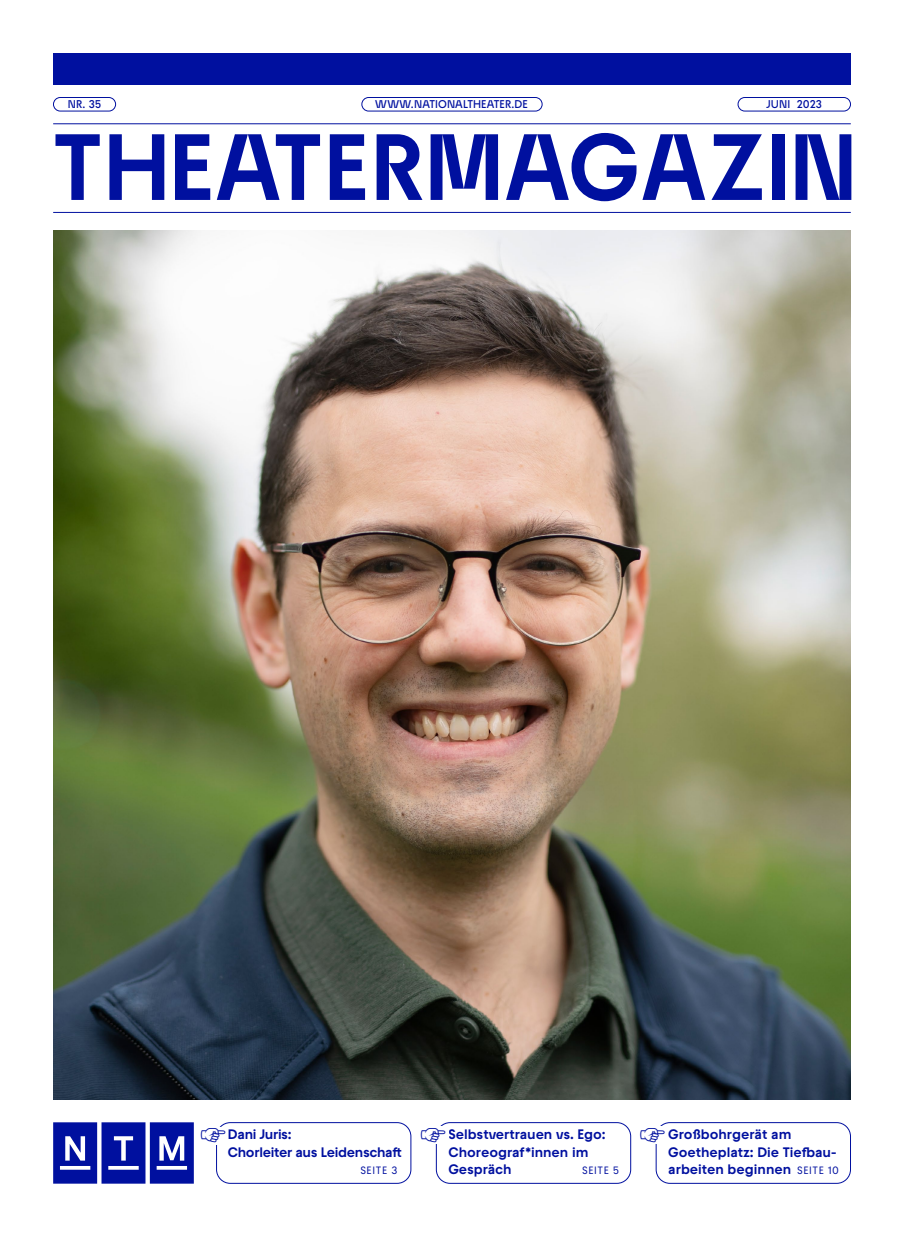
<style>
.page{position:relative;width:904px;height:1241px;background:#fff}
.page>*{position:absolute;margin:0;border:0;box-sizing:border-box;transform-origin:0 0}
.t1{font:700 93.75px "Raptor V2 Premium";letter-spacing:.01em;color:#00109f}
.t2{font:500 19.62px "Raptor V2 Premium";color:#00109f}
.t3{font:700 13.75px/17.5px "Raptor V2 Premium";letter-spacing:-.01em;color:#00109f}
.t4{font:600 11.25px "Raptor V2 Premium";letter-spacing:.01em;color:#00109f}
.t5{font:500 10.62px "Raptor V2 Premium";letter-spacing:.06em;color:#00109f}
.s1{font-weight:500;font-size:19.62px}
.s2{font-weight:500;font-size:10.62px}
</style>
<div class="page">
<hr style="left:53px;top:123px;width:797px;height:1px;background:#00109f">
<img style="left:53px;top:230px;width:797px;height:868px">
<svg style="left:53px;top:1122px;width:141px;height:61px;background:#3541b2"></svg>
<hr style="left:53px;top:212px;width:797px;height:1px;background:#00109f">
<div style="left:53px;top:53px;width:797px;height:32px;background:#00109f"></div>
<div style="left:216px;top:1122px;width:195px;height:61px;border:1px solid #00109f;border-radius:14px"></div>
<div style="left:199px;top:1126px;width:71px;height:18px;background:#fff"></div>
<div style="left:436px;top:1122px;width:195px;height:61px;border:1px solid #00109f;border-radius:14px"></div>
<div style="left:656px;top:1122px;width:194px;height:61px;border:1px solid #00109f;border-radius:14px"></div>
<div style="left:419px;top:1126px;width:29px;height:17px;background:#fff"></div>
<div style="left:639px;top:1126px;width:29px;height:17px;background:#fff"></div>
<div style="left:737px;top:97px;width:113px;height:14px;border:1px solid #00109f;border-radius:7px"></div>
<div style="left:53px;top:97px;width:63px;height:14px;border:1px solid #00109f;border-radius:7px"></div>
<div style="left:361px;top:97px;width:181px;height:14px;border:1px solid #00109f;border-radius:7px"></div>
<p class="t4" style="left:68px;top:96px;width:35px">NR. 35</p>
<p class="t4" style="left:375px;top:96px;width:154px">WWW.NATIONALTHEATER.DE</p>
<p class="t4" style="left:766px;top:96px;width:57px">JUNI 2023</p>
<h1 class="t1" style="left:53px;top:98px;width:806px">THEATERMAGAZIN</h1>
<p class="t3" style="left:228px;top:1124px;width:176px;text-indent:-28px"><span class="s1">☞</span>Dani Juris:<br>Chorleiter aus Leidenschaft</p>
<p class="t5" style="left:360px;top:1162px;width:38px">SEITE 3</p>
<h2 class="t2" style="left:419px;top:1120px;width:29px">☞</h2>
<h2 class="t2" style="left:639px;top:1120px;width:29px">☞</h2>
<p class="t3" style="left:448px;top:1124px;width:158px">Selbstvertrauen vs. Ego:<br>Choreograf*innen im<br>Gespräch</p>
<p class="t3" style="left:668px;top:1124px;width:172px">Großbohrgerät am<br>Goetheplatz: Die Tiefbau&shy;arbeiten beginnen <span class="s2">SEITE 10</span></p>
<p class="t5" style="left:582px;top:1162px;width:38px">SEITE 5</p>
</div>
